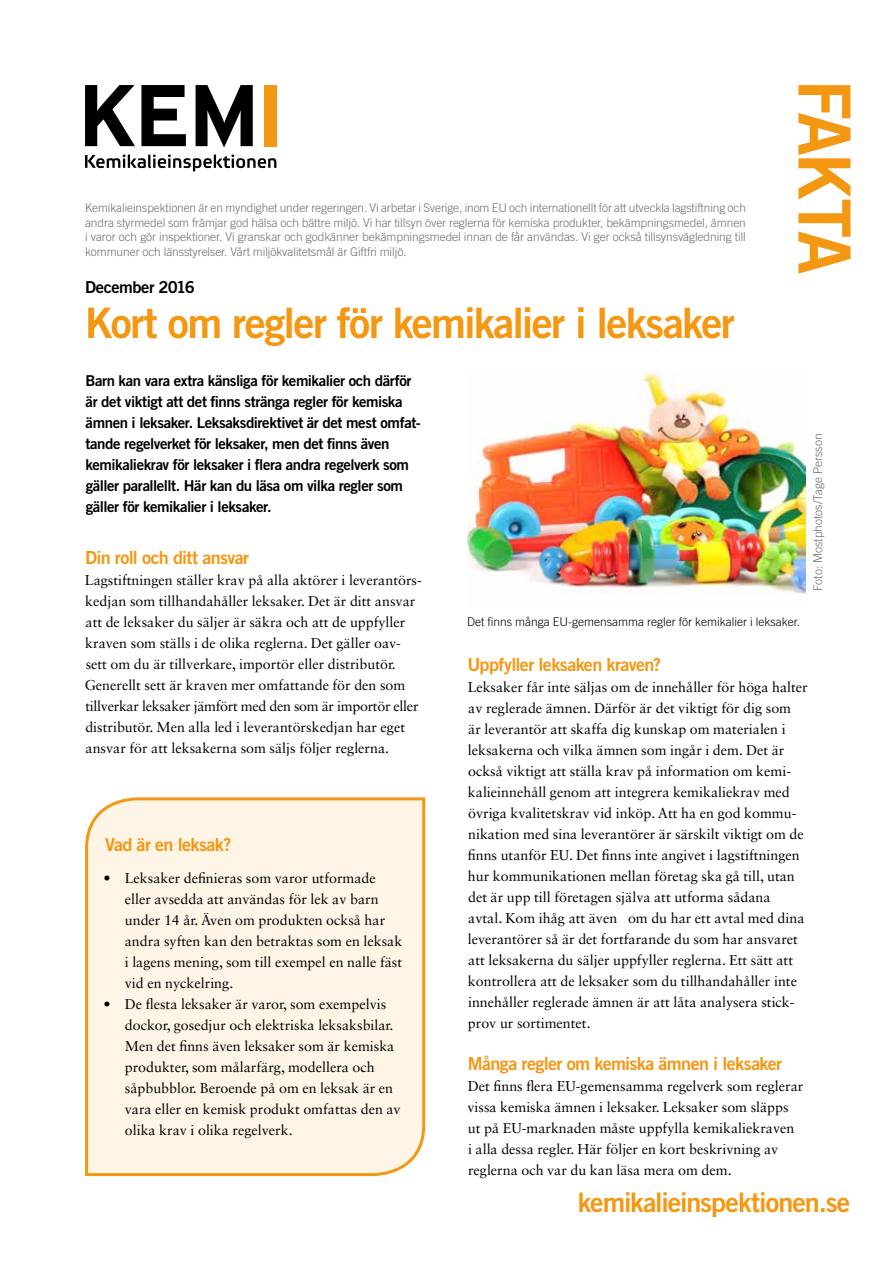
<style>
.page{position:relative;width:893px;height:1263px;background:#fff}
.page>*{position:absolute;margin:0;border:0;box-sizing:border-box;transform-origin:0 0}
.t1{font:72px "Trade Gothic LT Std Bd 2";letter-spacing:-.075em;color:#f49712}
.t2{font:42px "Trade Gothic LT Std Bd 2";letter-spacing:-.04em;color:#f49712}
.t3{font:27px "Trade Gothic LT Std Bd 2";letter-spacing:-.04em;color:#f49712}
.t4{font:18px "Trade Gothic LT Std Bd 2";letter-spacing:-.035em;color:#f49712}
.t5{font:16.5px "Trade Gothic LT Std Bd 2";letter-spacing:-.035em;color:#000}
.t6{font:15px/21px "Trade Gothic LT Std Bd 2";letter-spacing:-.025em;color:#000}
.t7{font:14.25px/21px "Sabon LT Std";color:#000}
.t8{font:300 12px/14.4px "Trade Gothic LT Std";letter-spacing:-.01em;color:#706f6f;text-align:justify}
.t9{font:300 12px "Trade Gothic LT Std";color:#000}
</style>
<div class="page">
<svg style="left:85px;top:155px;width:191px;height:16px"></svg>
<svg style="left:85px;top:85px;width:50px;height:61px"></svg>
<svg style="left:141px;top:85px;width:45px;height:61px"></svg>
<svg style="left:196px;top:85px;width:57px;height:63px"></svg>
<div style="left:264px;top:85px;width:12px;height:61px;background:#f49712"></div>
<img style="left:468px;top:370px;width:338px;height:224px">
<div style="left:85px;top:797px;width:341px;height:380px;background:#fef5e7"></div>
<p class="t8" style="left:85px;top:201px;width:662px">Kemikalieinspektionen är en myndighet under regeringen. Vi arbetar i Sverige, inom EU och internationellt för att utveckla lagstiftning och andra styrmedel som främjar god hälsa och bättre miljö. Vi har tillsyn över reglerna för kemiska produkter, bekämpningsmedel, ämnen i varor och gör inspektioner. Vi granskar och godkänner bekämpningsmedel innan de får användas. Vi ger också tillsynsvägledning till kommuner och länsstyrelser. Vårt miljökvalitetsmål är Giftfri miljö.</p>
<h1 class="t1" style="left:869px;top:80px;width:197px;rotate:90deg">FAKTA</h1>
<p class="t5" style="left:85px;top:276px;width:111px">December 2016</p>
<h2 class="t2" style="left:85px;top:297px;width:651px">Kort om regler för kemikalier i leksaker</h2>
<p class="t6" style="left:85px;top:369px;width:337px">Barn kan vara extra känsliga för kemikalier och därför är det viktigt att det finns stränga regler för kemiska ämnen i leksaker. Leksaksdirektivet är det mest omfat&shy;tande regelverket för leksaker, men det finns även kemikaliekrav för leksaker i flera andra regelverk som gäller parallellt. Här kan du läsa om vilka regler som gäller för kemikalier i leksaker.</p>
<p class="t4" style="left:85px;top:546px;width:166px">Din roll och ditt ansvar</p>
<p class="t7" style="left:85px;top:569px;width:339px">Lagstiftningen ställer krav på alla aktörer i leverantörs&shy;kedjan som tillhandahåller leksaker. Det är ditt ansvar att de leksaker du säljer är säkra och att de uppfyller kraven som ställs i de olika reglerna. Det gäller oav&shy;sett om du är tillverkare, importör eller distributör.<br>Generellt sett är kraven mer omfattande för den som tillverkar leksaker jämfört med den som är importör eller distributör. Men alla led i leverantörskedjan har eget ansvar för att leksakerna som säljs följer reglerna.</p>
<p class="t8" style="left:810px;top:591px;width:159px;rotate:-90deg">Foto: Mostphotos/Tage Persson</p>
<p class="t9" style="left:467px;top:615px;width:335px">Det finns många EU-gemensamma regler för kemikalier i leksaker.</p>
<p class="t4" style="left:467px;top:653px;width:195px">Uppfyller leksaken kraven?</p>
<p class="t7" style="left:468px;top:676px;width:342px">Leksaker får inte säljas om de innehåller för höga halter av reglerade ämnen. Därför är det viktigt för dig som<br>är leverantör att skaffa dig kunskap om materialen i leksakerna och vilka ämnen som ingår i dem. Det är också viktigt att ställa krav på information om kemi&shy;kalieinnehåll genom att integrera kemikaliekrav med övriga kvalitetskrav vid inköp. Att ha en god kommu&shy;nikation med sina leverantörer är särskilt viktigt om de finns utanför EU. Det finns inte angivet i lagstiftningen hur kommunikationen mellan företag ska gå till, utan det är upp till företagen själva att utforma sådana<br>avtal. Kom ihåg att även om du har ett avtal med dina leverantörer så är det fortfarande du som har ansvaret att leksakerna du säljer uppfyller reglerna. Ett sätt att kontrollera att de leksaker som du tillhandahåller inte innehåller reglerade ämnen är att låta analysera stick&shy;prov ur sortimentet.</p>
<p class="t4" style="left:468px;top:1052px;width:316px">Många regler om kemiska ämnen i leksaker</p>
<p class="t7" style="left:467px;top:1075px;width:337px">Det finns flera EU-gemensamma regelverk som reglerar vissa kemiska ämnen i leksaker. Leksaker som släpps ut på EU-marknaden måste uppfylla kemikaliekraven<br>i alla dessa regler. Här följer en kort beskrivning av reglerna och var du kan läsa mera om dem.</p>
<p class="t4" style="left:105px;top:834px;width:128px">Vad är en leksak?</p>
<p class="t7" style="left:125px;top:867px;width:279px;text-indent:-21px">• Leksaker definieras som varor utformade eller avsedda att användas för lek av barn under 14 år. Även om produkten också har andra syften kan den betraktas som en leksak i lagens mening, som till exempel en nalle fäst vid en nyckelring.</p>
<p class="t7" style="left:125px;top:993px;width:277px;text-indent:-21px">• De flesta leksaker är varor, som exempelvis dockor, gosedjur och elektriska leksaksbilar.<br>Men det finns även leksaker som är kemiska produkter, som målarfärg, modellera och såpbubblor. Beroende på om en leksak är en vara eller en kemisk produkt omfattas den av olika krav i olika regelverk.</p>
<h3 class="t3" style="left:578px;top:1185px;width:274px">kemikalieinspektionen.se</h3>
</div>
